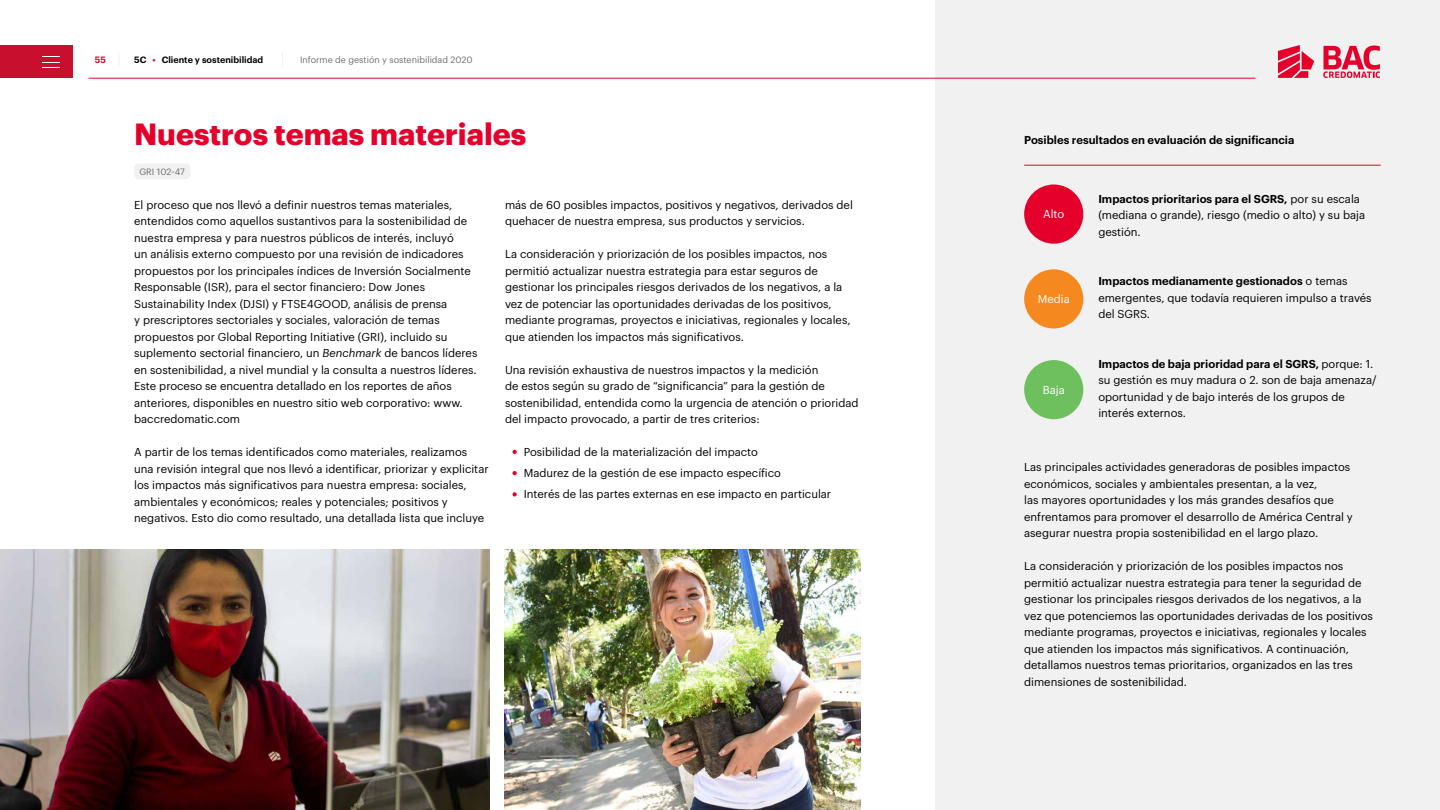
<style>
.page{position:relative;width:1440px;height:810px;background:#fff}
.page>*{position:absolute;margin:0;border:0;box-sizing:border-box;transform-origin:0 0}
.t1{font:700 30px "Graphik";color:#e4002b}
.t2{font:11.25px/16.5px "Graphik";color:#000}
.t3{font:600 11.25px "Graphik";color:#000}
.t4{font:11.25px "Graphik";color:#fff}
.t5{font:9px "Graphik";color:#6d6e71}
.t6{font:600 9px "Graphik";color:#000}
.t7{font:600 9px "Graphik";color:#e4002b}
.s1{color:#e4002b}
.s2{font-style:italic}
.s3{font-weight:600}
</style>
<div class="page">
<div style="left:935px;top:0;width:505px;height:810px;background:#f1f1f2"></div>
<svg style="left:1323px;top:46px;width:57px;height:32px"></svg>
<svg style="left:1278px;top:45px;width:36px;height:33px"></svg>
<hr style="left:88px;top:78px;width:1168px;height:1px;background:#e4002b">
<svg style="left:282px;top:52px;width:1px;height:14px"></svg>
<div style="left:0;top:45px;width:73px;height:33px;background:#c8102e"></div>
<svg style="left:43px;top:56px;width:17px;height:12px"></svg>
<div style="left:134px;top:164px;width:56px;height:15px;background:#f1f1f2;border-radius:4px"></div>
<img style="left:0;top:549px;width:490px;height:261px">
<img style="left:505px;top:549px;width:356px;height:261px">
<hr style="left:1024px;top:165px;width:357px;height:1px;background:#e4002b">
<div style="left:1024px;top:184px;width:59px;height:60px;background:#e4002b;border-radius:50%"></div>
<div style="left:1024px;top:269px;width:59px;height:59px;background:#f5881f;border-radius:50%"></div>
<div style="left:1024px;top:360px;width:59px;height:59px;background:#6ebf5d;border-radius:50%"></div>
<svg style="left:513px;top:450px;width:4px;height:4px"></svg>
<svg style="left:513px;top:471px;width:4px;height:4px"></svg>
<svg style="left:513px;top:492px;width:4px;height:4px"></svg>
<p class="t7" style="left:95px;top:53px;width:13px">55</p>
<p class="t6" style="left:134px;top:53px;width:131px">5C <span class="s1">•</span> Cliente y sostenibilidad</p>
<p class="t5" style="left:300px;top:53px;width:174px">Informe de gestión y sostenibilidad 2020</p>
<h1 class="t1" style="left:134px;top:111px;width:394px">Nuestros temas materiales</h1>
<p class="t5" style="left:139px;top:165px;width:47px">GRI 102-47</p>
<p class="t2" style="left:505px;top:195px;width:349px">más de 60 posibles impactos, positivos y negativos, derivados del quehacer de nuestra empresa, sus productos y servicios.</p>
<p class="t2" style="left:505px;top:245px;width:347px">La consideración y priorización de los posibles impactos, nos permitió actualizar nuestra estrategia para estar seguros de gestionar los principales riesgos derivados de los negativos, a la vez de potenciar las oportunidades derivadas de los positivos, mediante programas, proyectos e iniciativas, regionales y locales, que atienden los impactos más significativos.</p>
<p class="t2" style="left:505px;top:360px;width:355px">Una revisión exhaustiva de nuestros impactos y la medición<br>de estos según su grado de “significancia” para la gestión de sostenibilidad, entendida como la urgencia de atención o prioridad del impacto provocado, a partir de tres criterios:</p>
<p class="t2" style="left:524px;top:441px;width:309px;line-height:21px">Posibilidad de la materialización del impacto<br>Madurez de la gestión de ese impacto específico<br>Interés de las partes externas en ese impacto en particular</p>
<p class="t2" style="left:134px;top:195px;width:345px">El proceso que nos llevó a definir nuestros temas materiales, entendidos como aquellos sustantivos para la sostenibilidad de nuestra empresa y para nuestros públicos de interés, incluyó<br>un análisis externo compuesto por una revisión de indicadores propuestos por los principales índices de Inversión Socialmente Responsable (ISR), para el sector financiero: Dow Jones Sustainability Index (DJSI) y FTSE4GOOD, análisis de prensa<br>y prescriptores sectoriales y sociales, valoración de temas propuestos por Global Reporting Initiative (GRI), incluido su suplemento sectorial financiero, un <span class="s2">Benchmark</span> de bancos líderes en sostenibilidad, a nivel mundial y la consulta a nuestros líderes.<br>Este proceso se encuentra detallado en los reportes de años anteriores, disponibles en nuestro sitio web corporativo: www. baccredomatic.com</p>
<p class="t2" style="left:134px;top:443px;width:356px">A partir de los temas identificados como materiales, realizamos una revisión integral que nos llevó a identificar, priorizar y explicitar los impactos más significativos para nuestra empresa: sociales, ambientales y económicos; reales y potenciales; positivos y negativos. Esto dio como resultado, una detallada lista que incluye</p>
<p class="t3" style="left:1024px;top:132px;width:272px">Posibles resultados en evaluación de significancia</p>
<p class="t4" style="left:1043px;top:206px;width:23px">Alto</p>
<p class="t4" style="left:1038px;top:291px;width:34px">Media</p>
<p class="t4" style="left:1043px;top:382px;width:24px">Baja</p>
<p class="t2" style="left:1098px;top:190px;width:268px"><span class="s3">Impactos prioritarios para el SGRS,</span> por su escala (mediana o grande), riesgo (medio o alto) y su baja gestión.</p>
<p class="t2" style="left:1098px;top:272px;width:275px"><span class="s3">Impactos medianamente gestionados</span> o temas emergentes, que todavía requieren impulso a través del SGRS.</p>
<p class="t2" style="left:1098px;top:355px;width:280px"><span class="s3">Impactos de baja prioridad para el SGRS,</span> porque: 1. su gestión es muy madura o 2. son de baja amenaza/ oportunidad y de bajo interés de los grupos de interés externos.</p>
<p class="t2" style="left:1024px;top:458px;width:330px">Las principales actividades generadoras de posibles impactos económicos, sociales y ambientales presentan, a la vez,<br>las mayores oportunidades y los más grandes desafíos que enfrentamos para promover el desarrollo de América Central y asegurar nuestra propia sostenibilidad en el largo plazo.</p>
<p class="t2" style="left:1024px;top:557px;width:350px">La consideración y priorización de los posibles impactos nos permitió actualizar nuestra estrategia para tener la seguridad de gestionar los principales riesgos derivados de los negativos, a la vez que potenciemos las oportunidades derivadas de los positivos mediante programas, proyectos e iniciativas, regionales y locales que atienden los impactos más significativos. A continuación, detallamos nuestros temas prioritarios, organizados en las tres dimensiones de sostenibilidad.</p>
</div>
